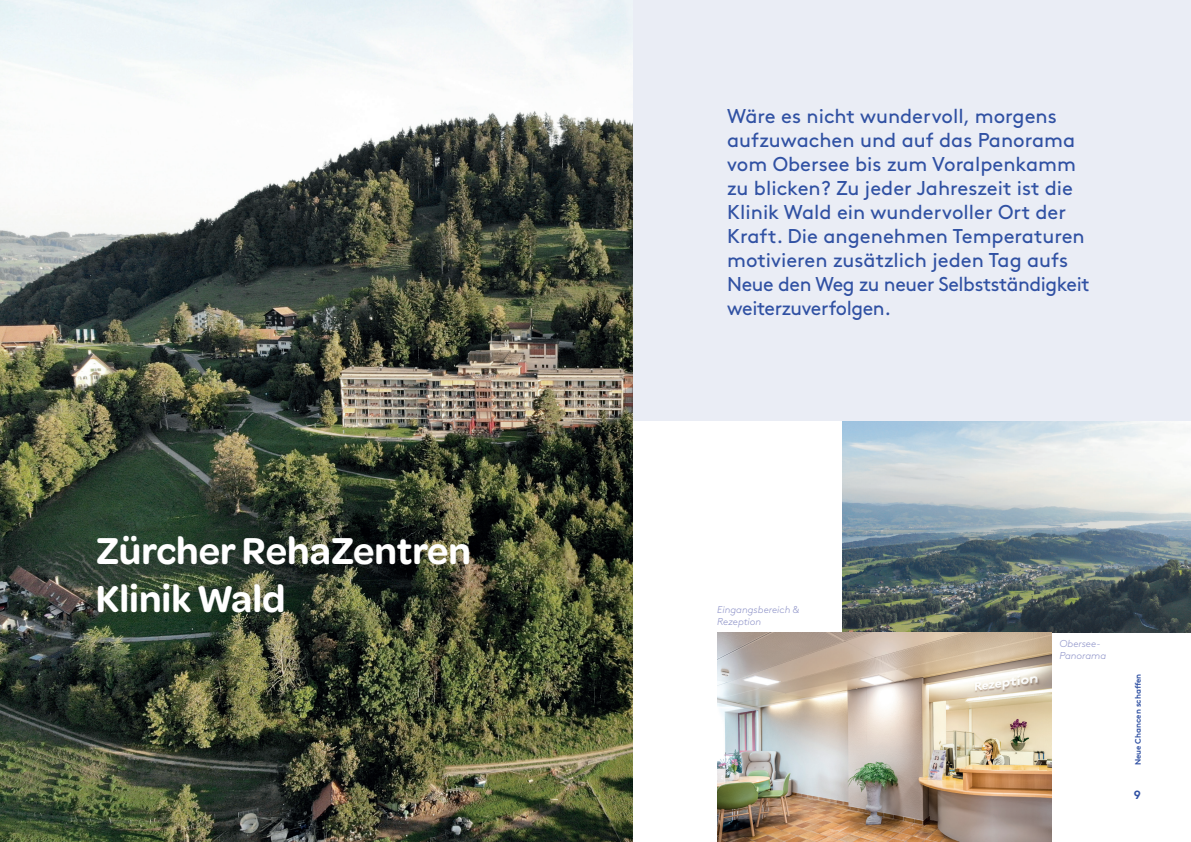
<style>
.page{position:relative;width:1191px;height:842px;background:#fff}
.page>*{position:absolute;margin:0;border:0;box-sizing:border-box;transform-origin:0 0}
.t1{font:600 40px "Omnes";color:#fff}
.t2{font:20px/24px "Brown Std";color:#3051a3}
.t3{font:700 12px "Brown Std";color:#3051a3}
.t4{font:italic 300 10px/12px "Brown Std";color:#8f94c9}
.t5{font:700 8px "Brown Std";color:#3051a3}
</style>
<div class="page">
<img style="left:842px;top:421px;width:349px;height:212px">
<div style="left:632px;top:0;width:559px;height:421px;background:#eaedf5"></div>
<img style="left:0;top:0;width:632px;height:842px">
<img style="left:717px;top:633px;width:334px;height:209px">
<p class="t1" style="left:96px;top:522px;width:377px">Zürcher RehaZentren</p>
<p class="t1" style="left:96px;top:570px;width:191px">Klinik Wald</p>
<p class="t2" style="left:727px;top:104px;width:331px">Wäre es nicht wundervoll, morgens</p>
<p class="t2" style="left:727px;top:128px;width:350px">aufzuwachen und auf das Panorama vom Obersee bis zum Voralpenkamm</p>
<p class="t2" style="left:727px;top:176px;width:347px">zu blicken? Zu jeder Jahreszeit ist die</p>
<p class="t2" style="left:727px;top:200px;width:364px">Klinik Wald ein wundervoller Ort der Kraft. Die angenehmen Temperaturen motivieren zusätzlich jeden Tag aufs Neue den Weg zu neuer Selbstständigkeit weiterzuverfolgen.</p>
<p class="t4" style="left:717px;top:604px;width:84px">Eingangsbereich &amp;</p>
<p class="t4" style="left:717px;top:616px;width:46px">Rezeption</p>
<p class="t4" style="left:1059px;top:638px;width:48px">Obersee-<br>Panorama</p>
<p class="t5" style="left:1133px;top:765px;width:93px;rotate:-90deg">Neue Chancen schaffen</p>
<p class="t3" style="left:1134px;top:788px;width:9px">9</p>
</div>
